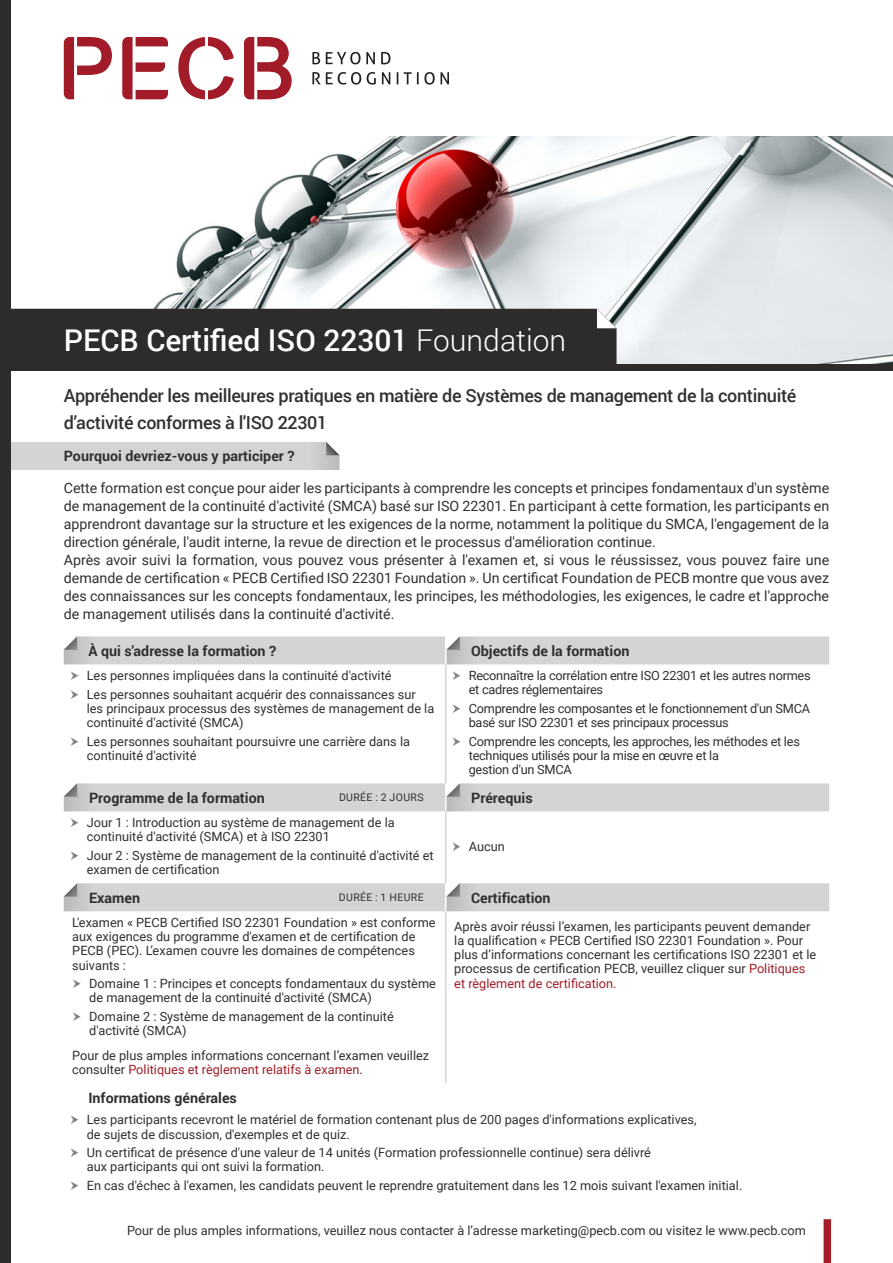
<style>
.page{position:relative;width:893px;height:1263px;background:#fff}
.page>*{position:absolute;margin:0;border:0;box-sizing:border-box;transform-origin:0 0}
.t1{font:500 30px "Roboto";color:#fff}
.t2{font:500 18px/27px "Roboto";letter-spacing:-.02em;color:#312f30}
.t3{font:14.25px/18px "Roboto";color:#312f30;text-align:justify}
.t4{font:700 14.25px "Roboto";color:#312f30}
.Bullet{font:12.75px/14.2px "Roboto";color:#312f30}
.Bullet-2{font:12.75px/14.2px "Roboto";letter-spacing:-.02em;color:#312f30}
.t5{font:10.5px "Roboto";letter-spacing:.035em;color:#312f30}
.s1{font-weight:300}
.s2{color:#a11e29}
</style>
<div class="page">
<img style="left:11px;top:136px;width:882px;height:228px">
<div style="left:824px;top:1219px;width:7px;height:44px;background:#a11e29"></div>
<div style="left:11px;top:442px;width:329px;height:28px;background:#d5d4d5"></div>
<hr style="left:445px;top:664px;width:1px;height:119px;background:#d5d4d5">
<svg style="left:64px;top:636px;width:765px;height:28px;background:#d4d3d4"></svg>
<hr style="left:445px;top:811px;width:1px;height:72px;background:#d5d4d5">
<svg style="left:64px;top:783px;width:765px;height:28px;background:#d4d3d4"></svg>
<hr style="left:445px;top:911px;width:1px;height:172px;background:#d5d4d5">
<svg style="left:64px;top:883px;width:765px;height:28px;background:#d4d3d4"></svg>
<div style="left:0;top:0;width:11px;height:1263px;background:#2e2b2c"></div>
<div style="left:11px;top:309px;width:606px;height:55px;background:#2e2b2c"></div>
<div style="left:0;top:364px;width:893px;height:7px;background:#2e2b2c"></div>
<svg style="left:64px;top:37px;width:48px;height:62px"></svg>
<svg style="left:122px;top:37px;width:46px;height:62px"></svg>
<svg style="left:178px;top:37px;width:56px;height:62px"></svg>
<svg style="left:244px;top:37px;width:48px;height:62px"></svg>
<svg style="left:312px;top:52px;width:8px;height:12px"></svg>
<svg style="left:326px;top:52px;width:49px;height:12px"></svg>
<svg style="left:381px;top:52px;width:9px;height:12px"></svg>
<svg style="left:312px;top:72px;width:49px;height:13px"></svg>
<svg style="left:367px;top:72px;width:9px;height:13px"></svg>
<svg style="left:382px;top:72px;width:8px;height:12px"></svg>
<svg style="left:397px;top:72px;width:1px;height:12px"></svg>
<svg style="left:404px;top:72px;width:45px;height:13px"></svg>
<p class="t1" style="left:64px;top:319px;width:504px">PECB Certified ISO 22301 <span class="s1">Foundation</span></p>
<p class="t2" style="left:64px;top:382px;width:734px">Appréhender les meilleures pratiques en matière de Systèmes de management de la continuité d’activité conformes à l'ISO 22301</p>
<p class="t4" style="left:64px;top:446px;width:232px">Pourquoi devriez-vous y participer ?</p>
<p class="t3" style="left:64px;top:479px;width:767px">Cette formation est conçue pour aider les participants à comprendre les concepts et principes fondamentaux d'un système de management de la continuité d'activité (SMCA) basé sur ISO 22301. En participant à cette formation, les participants en apprendront davantage sur la structure et les exigences de la norme, notamment la politique du SMCA, l'engagement de la direction générale, l'audit interne, la revue de direction et le processus d'amélioration continue.</p>
<p class="t3" style="left:64px;top:551px;width:767px">Après avoir suivi la formation, vous pouvez vous présenter à l'examen et, si vous le réussissez, vous pouvez faire une demande de certification « PECB Certified ISO 22301 Foundation ». Un certificat Foundation de PECB montre que vous avez des connaissances sur les concepts fondamentaux, les principes, les méthodologies, les exigences, le cadre et l'approche de management utilisés dans la continuité d'activité.</p>
<p class="t4" style="left:88px;top:641px;width:189px">À qui s'adresse la formation ?</p>
<p class="t4" style="left:471px;top:641px;width:160px">Objectifs de la formation</p>
<p class="Bullet" style="left:87px;top:668px;width:306px">Les personnes impliquées dans la continuité d'activité</p>
<p class="Bullet" style="left:87px;top:686px;width:349px">Les personnes souhaitant acquérir des connaissances sur les principaux processus des systèmes de management de la continuité d'activité (SMCA)</p>
<p class="Bullet" style="left:87px;top:733px;width:325px">Les personnes souhaitant poursuivre une carrière dans la continuité d'activité</p>
<p class="Bullet-2" style="left:469px;top:668px;width:343px">Reconnaître la corrélation entre ISO 22301 et les autres normes et cadres réglementaires</p>
<p class="Bullet-2" style="left:469px;top:701px;width:343px">Comprendre les composantes et le fonctionnement d'un SMCA basé sur ISO 22301 et ses principaux processus</p>
<p class="Bullet-2" style="left:469px;top:733px;width:333px">Comprendre les concepts, les approches, les méthodes et les techniques utilisés pour la mise en œuvre et la<br>gestion d'un SMCA</p>
<p class="t4" style="left:89px;top:788px;width:177px">Programme de la formation</p>
<p class="t5" style="left:339px;top:790px;width:86px">DURÉE : 2 JOURS</p>
<p class="t4" style="left:471px;top:788px;width:63px">Prérequis</p>
<p class="Bullet" style="left:87px;top:815px;width:309px">Jour 1 : Introduction au système de management de la continuité d'activité (SMCA) et à ISO 22301</p>
<p class="Bullet" style="left:87px;top:847px;width:348px">Jour 2 : Système de management de la continuité d'activité et examen de certification</p>
<p class="Bullet" style="left:469px;top:838px;width:38px">Aucun</p>
<p class="t4" style="left:89px;top:888px;width:53px">Examen</p>
<p class="t5" style="left:339px;top:890px;width:86px">DURÉE : 1 HEURE</p>
<p class="t4" style="left:471px;top:888px;width:81px">Certification</p>
<p class="Bullet" style="left:72px;top:915px;width:365px">L'examen « PECB Certified ISO 22301 Foundation » est conforme aux exigences du programme d'examen et de certification de PECB (PEC). L’examen couvre les domaines de compétences suivants :</p>
<p class="Bullet" style="left:89px;top:976px;width:348px">Domaine 1 : Principes et concepts fondamentaux du système de management de la continuité d'activité (SMCA)</p>
<p class="Bullet" style="left:89px;top:1009px;width:306px">Domaine 2 : Système de management de la continuité d'activité (SMCA)</p>
<p class="Bullet" style="left:72px;top:1047px;width:358px">Pour de plus amples informations concernant l’examen veuillez consulter <span class="s2">Politiques et règlement relatifs à examen</span>.</p>
<p class="t4" style="left:88px;top:1088px;width:150px">Informations générales</p>
<p class="Bullet" style="left:454px;top:918px;width:364px">Après avoir réussi l’examen, les participants peuvent demander la qualification « PECB Certified ISO 22301 Foundation ». Pour plus d’informations concernant les certifications ISO 22301 et le processus de certification PECB, veuillez cliquer sur <span class="s2">Politiques et règlement de certification.</span></p>
<p class="Bullet" style="left:87px;top:1112px;width:611px">Les participants recevront le matériel de formation contenant plus de 200 pages d'informations explicatives, de sujets de discussion, d'exemples et de quiz.</p>
<p class="Bullet" style="left:87px;top:1145px;width:566px">Un certificat de présence d'une valeur de 14 unités (Formation professionnelle continue) sera délivré aux participants qui ont suivi la formation.</p>
<p class="Bullet" style="left:87px;top:1178px;width:657px">En cas d'échec à l'examen, les candidats peuvent le reprendre gratuitement dans les 12 mois suivant l'examen initial.</p>
<p class="Bullet" style="left:127px;top:1223px;width:680px">Pour de plus amples informations, veuillez nous contacter à l’adresse marketing@pecb.com ou visitez le www.pecb.com</p>
</div>
